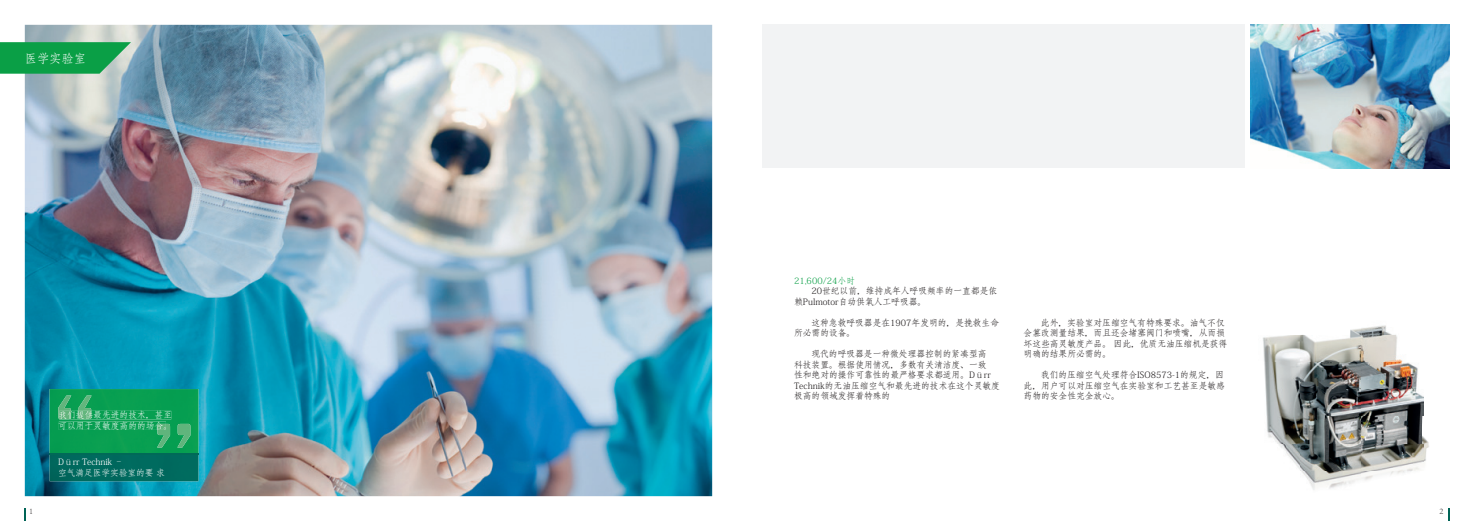
<style>
.page{position:relative;width:1474px;height:521px;background:#fff}
.page>*{position:absolute;margin:0;border:0;box-sizing:border-box;transform-origin:0 0}
.t1{font:12.25px "Adobe Fangsong Std";color:#fff}
.t2{font:8.75px/10.5px "Adobe Fangsong Std";color:#231f20}
.t3{font:8.75px/10.5px "Adobe Fangsong Std";color:#fff}
.t4{font:8.75px "Adobe Fangsong Std";color:#0a9f46}
.t5{font:300 8.75px "Adobe Song Std";color:#231f20}
</style>
<div class="page">
<svg style="left:25px;top:508px;width:1px;height:13px"></svg>
<svg style="left:1448px;top:508px;width:1px;height:13px"></svg>
<img style="left:25px;top:25px;width:687px;height:471px">
<img style="left:50px;top:389px;width:148px;height:92px">
<img style="left:71px;top:411px;width:100px;height:8px">
<img style="left:59px;top:421px;width:107px;height:9px">
<img style="left:50px;top:454px;width:148px;height:1px">
<svg style="left:0;top:42px;width:131px;height:32px;background:#23a558"></svg>
<img style="left:1250px;top:25px;width:199px;height:143px">
<div style="left:761px;top:25px;width:483px;height:143px;background:#f2f3f4"></div>
<img style="left:79px;top:395px;width:13px;height:16px">
<svg style="left:79px;top:411px;width:12px;height:8px"></svg>
<img style="left:58px;top:395px;width:13px;height:24px">
<svg style="left:59px;top:411px;width:12px;height:8px"></svg>
<img style="left:1263px;top:325px;width:166px;height:165px">
<img style="left:157px;top:424px;width:33px;height:23px">
<svg style="left:157px;top:424px;width:9px;height:6px"></svg>
<h1 class="t1" style="left:25px;top:50px;width:63px">医学实验室</h1>
<p class="t3" style="left:58px;top:410px;width:115px">我们提供最先进的技术，甚至可以用于灵敏度高的的场合。</p>
<p class="t3" style="left:58px;top:457px;width:108px">Dürr Technik –<br>空气满足医学实验室的要 求</p>
<p class="t4" style="left:794px;top:275px;width:62px">21,600/24小时</p>
<p class="t2" style="left:794px;top:286px;width:205px;text-indent:17px">20世纪以前，维持成年人呼吸频率的一直都是依赖Pulmotor自动供氧人工呼吸器。</p>
<p class="t2" style="left:794px;top:317px;width:206px;text-indent:17px">这种急救呼吸器是在1907年发明的，是挽救生命所必需的设备。</p>
<p class="t2" style="left:794px;top:349px;width:207px;text-indent:17px">现代的呼吸器是一种微处理器控制的紧凑型高<br>科技装置。根据使用情况，多数有关清洁度、一致<br>性和绝对的操作可靠性的最严格要求都适用。Dürr<br>Technik的无油压缩空气和最先进的技术在这个灵敏度极高的领域发挥着特殊的</p>
<p class="t2" style="left:1023px;top:317px;width:205px;text-indent:17px">此外，实验室对压缩空气有特殊要求。油气不仅会篡改测量结果，而且还会堵塞阀门和喷嘴，从而损坏这些高灵敏度产品。 因此，优质无油压缩机是获得明确的结果所必需的。</p>
<p class="t2" style="left:1023px;top:370px;width:203px;text-align:justify;text-indent:17px">我们的压缩空气处理符合ISO8573-1的规定，因此，用户可以对压缩空气在实验室和工艺甚至是敏感药物的安全性完全放心。</p>
<p class="t5" style="left:29px;top:506px;width:6px">1</p>
<p class="t5" style="left:1439px;top:506px;width:6px">2</p>
</div>
